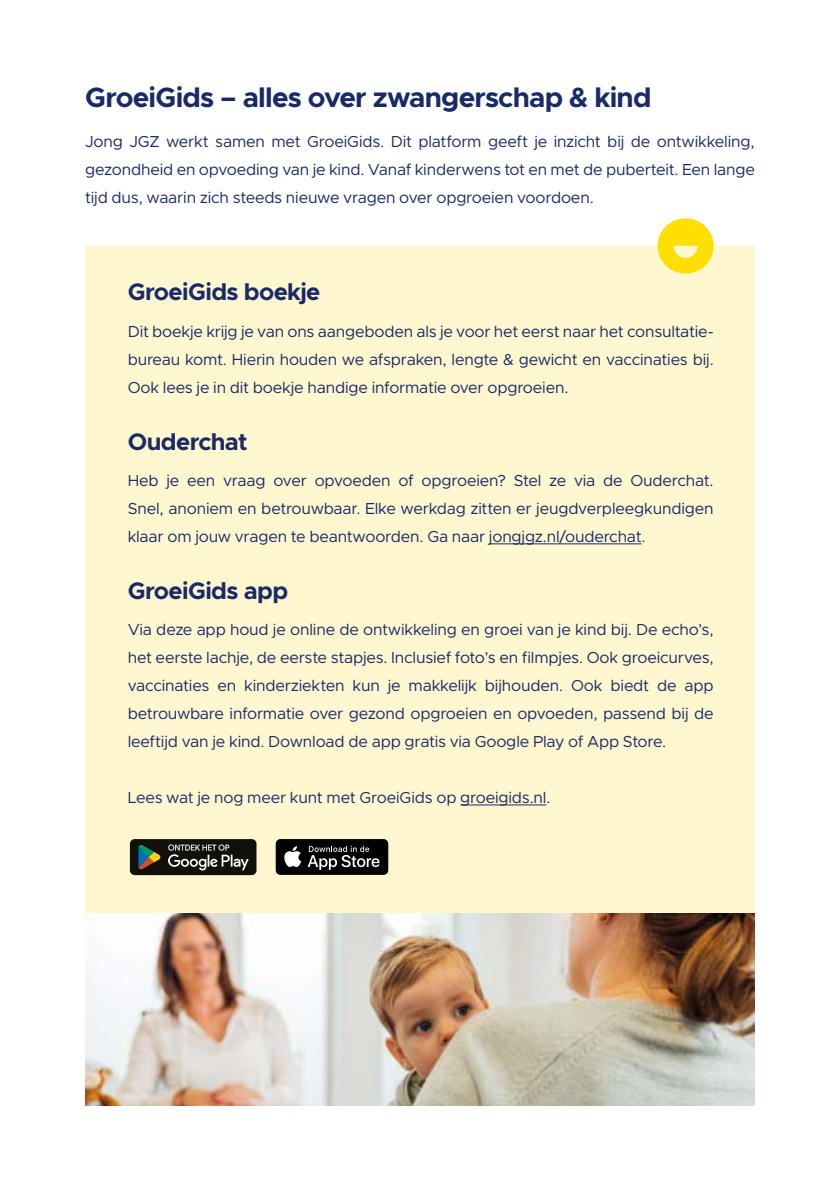
<style>
.page{position:relative;width:840px;height:1191px;background:#fff}
.page>*{position:absolute;margin:0;border:0;box-sizing:border-box;transform-origin:0 0}
.t1{font:700 28px "Metropolis";letter-spacing:-.03em;color:#192a67}
.t2{font:700 24px "Metropolis";letter-spacing:-.025em;color:#192a67}
.t3{font:16px/28px "Metropolis";letter-spacing:-.01em;color:#192a67;text-align:justify}
</style>
<div class="page">
<div style="left:85px;top:246px;width:669px;height:667px;background:#fff7cf"></div>
<hr style="left:488px;top:543px;width:153px;height:1px;background:#192a67">
<hr style="left:460px;top:804px;width:86px;height:1px;background:#192a67">
<svg style="left:130px;top:839px;width:126px;height:36px;background:#34342e"></svg>
<svg style="left:275px;top:839px;width:113px;height:36px;background:#2c2c2c"></svg>
<img style="left:86px;top:913px;width:668px;height:193px">
<svg style="left:657px;top:218px;width:56px;height:55px"></svg>
<h1 class="t1" style="left:85px;top:80px;width:567px">GroeiGids – alles over zwangerschap &amp; kind</h1>
<p class="t3" style="left:85px;top:128px;width:671px">Jong JGZ werkt samen met GroeiGids. Dit platform geeft je inzicht bij de ontwikkeling, gezondheid en opvoeding van je kind. Vanaf kinderwens tot en met de puberteit. Een lange tijd dus, waarin zich steeds nieuwe vragen over opgroeien voordoen.</p>
<h2 class="t2" style="left:128px;top:277px;width:194px">GroeiGids boekje</h2>
<p class="t3" style="left:128px;top:317px;width:587px">Dit boekje krijg je van ons aangeboden als je voor het eerst naar het consultatie&shy;bureau komt. Hierin houden we afspraken, lengte &amp; gewicht en vaccinaties bij.<br>Ook lees je in dit boekje handige informatie over opgroeien.</p>
<h2 class="t2" style="left:128px;top:426px;width:121px">Ouderchat</h2>
<p class="t3" style="left:128px;top:466px;width:587px">Heb je een vraag over opvoeden of opgroeien? Stel ze via de Ouderchat.<br>Snel, anoniem en betrouwbaar. Elke werkdag zitten er jeugdverpleegkundigen klaar om jouw vragen te beantwoorden. Ga naar jongjgz.nl/ouderchat.</p>
<h2 class="t2" style="left:128px;top:575px;width:162px">GroeiGids app</h2>
<p class="t3" style="left:128px;top:615px;width:587px">Via deze app houd je online de ontwikkeling en groei van je kind bij. De echo’s, het eerste lachje, de eerste stapjes. Inclusief foto’s en filmpjes. Ook groeicurves, vaccinaties en kinderziekten kun je makkelijk bijhouden. Ook biedt de app betrouwbare informatie over gezond opgroeien en opvoeden, passend bij de leeftijd van je kind. Download de app gratis via Google Play of App Store.</p>
<p class="t3" style="left:128px;top:783px;width:424px">Lees wat je nog meer kunt met GroeiGids op groeigids.nl.</p>
</div>
